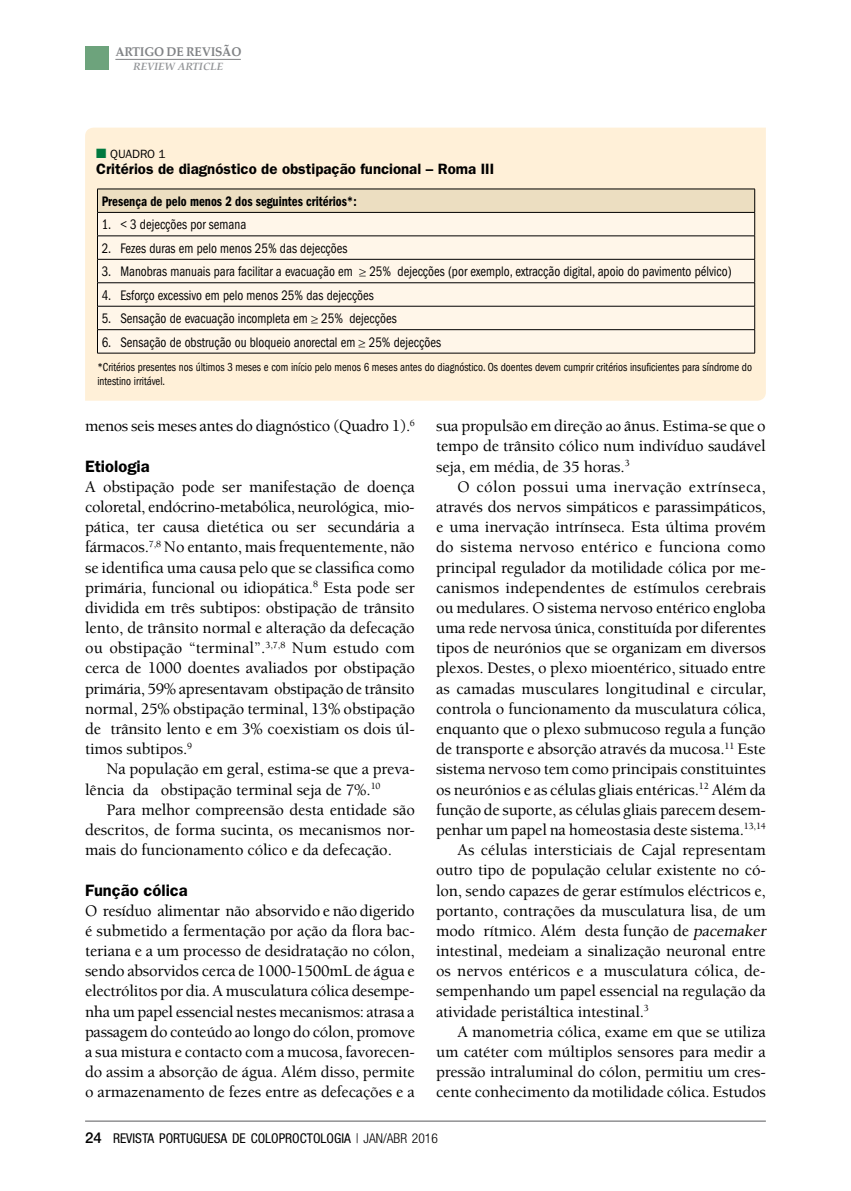
<style>
.page{position:relative;width:851px;height:1191px;background:#fff}
.page>*{position:absolute;margin:0;border:0;box-sizing:border-box;transform-origin:0 0}
.t1{font:500 16.5px/20.2px "Berkeley";letter-spacing:-.01em;color:#000;text-align:justify}
.t2{font:500 16.5px "Berkeley";letter-spacing:.01em;color:#000}
.t3{font:500 16.5px "Berkeley";letter-spacing:.02em;color:#000}
.t4{font:600 16.5px "Franklin Gothic LT";color:#000}
.t5{font:600 15px "Franklin Gothic LT";color:#000}
.t6{font:condensed 14.25px "Franklin Gothic LT";color:#000;scale:.9 1}
.t7{font:600 condensed 14.25px "Franklin Gothic LT";color:#000;scale:.9 1}
.t8{font:condensed 13.5px "Helvetica Neue";color:#000}
.t9{font:700 12.6px "Palatino";letter-spacing:-.02em;color:#808285;scale:.95 1}
.t10{font:condensed 12px/13.5px "Franklin Gothic LT";color:#000;scale:.9 1}
.t11{font:12px "Franklin Gothic LT";letter-spacing:-.01em;color:#000}
.t12{font:italic 700 10.5px "Palatino";color:#939598}
.s1{color:#00793f}
.s2{font-style:italic}
.s3{font-weight:500;font-stretch:normal;font-size:15px}
.s4{font-weight:300}
</style>
<div class="page">
<hr style="left:85px;top:1120px;width:680px;height:1px;background:#58595b">
<div style="left:85px;top:47px;width:24px;height:23px;background:#6da37c"></div>
<hr style="left:115px;top:59px;width:126px;height:1px;background:#808285">
<div style="left:85px;top:128px;width:680px;height:273px;background:#fff0d8"></div>
<div style="left:97px;top:189px;width:657px;height:23px;background:#ecdec1"></div>
<div style="left:98px;top:213px;width:656px;height:140px;background:#fff6e9"></div>
<hr style="left:97px;top:236px;width:657px;height:1px;background:#000">
<hr style="left:97px;top:259px;width:657px;height:1px;background:#000">
<hr style="left:97px;top:282px;width:657px;height:1px;background:#000">
<hr style="left:97px;top:306px;width:657px;height:1px;background:#000">
<hr style="left:97px;top:329px;width:657px;height:1px;background:#000">
<hr style="left:97px;top:353px;width:657px;height:1px;background:#000">
<svg style="left:97px;top:190px;width:1px;height:163px"></svg>
<hr style="left:97px;top:189px;width:657px;height:1px;background:#000">
<hr style="left:97px;top:212px;width:657px;height:1px;background:#000">
<svg style="left:754px;top:189px;width:1px;height:164px"></svg>
<p class="t9" style="left:115px;top:41px;width:134px">ARTIGO DE REVISÃO</p>
<p class="t12" style="left:133px;top:57px;width:91px">REVIEW ARTICLE</p>
<p class="t11" style="left:96px;top:147px;width:71px"><span class="s1">■</span> QUADRO 1</p>
<p class="t5" style="left:96px;top:160px;width:399px">Critérios de diagnóstico de obstipação funcional – Roma III</p>
<p class="t7" style="left:102px;top:193px;width:285px">Presença de pelo menos 2 dos seguintes critérios*:</p>
<p class="t6" style="left:102px;top:217px;width:162px">1. &lt; 3 dejecções por semana</p>
<p class="t6" style="left:102px;top:240px;width:274px">2. Fezes duras em pelo menos 25% das dejecções</p>
<p class="t6" style="left:102px;top:264px;width:701px">3. Manobras manuais para facilitar a evacuação em ≥ 25% dejecções (por exemplo, extracção digital, apoio do pavimento pélvico)</p>
<p class="t6" style="left:102px;top:287px;width:304px">4. Esforço excessivo em pelo menos 25% das dejecções</p>
<p class="t6" style="left:102px;top:310px;width:329px">5. Sensação de evacuação incompleta em ≥ 25% dejecções</p>
<p class="t6" style="left:102px;top:334px;width:378px">6. Sensação de obstrução ou bloqueio anorectal em ≥ 25% dejecções</p>
<p class="t10" style="left:97px;top:360px;width:728px">*Critérios presentes nos últimos 3 meses e com início pelo menos 6 meses antes do diagnóstico. Os doentes devem cumprir critérios insuficientes para síndrome do intestino irritável.</p>
<p class="t1" style="left:85px;top:416px;width:331px">menos seis meses antes do diagnóstico (Quadro 1).<sup>6</sup></p>
<p class="t4" style="left:85px;top:456px;width:66px">Etiologia</p>
<p class="t1" style="left:85px;top:477px;width:331px">A obstipação pode ser manifestação de doença coloretal, endócrino-metabólica, neurológica, mio&shy;pática, ter causa dietética ou ser secundária a fármacos.<sup>7,8</sup> No entanto, mais frequentemente, não se identifica uma causa pelo que se classifica como primária, funcional ou idiopática.<sup>8</sup> Esta pode ser dividida em três subtipos: obstipação de trânsito lento, de trânsito normal e alteração da defecação ou obstipação “terminal”.<sup>3,7,8</sup> Num estudo com cerca de 1000 doentes avaliados por obstipação primária, 59% apresentavam obstipação de trânsito normal, 25% obstipação terminal, 13% obstipação de trânsito lento e em 3% coexistiam os dois úl&shy;timos subtipos.<sup>9</sup></p>
<p class="t1" style="left:85px;top:759px;width:331px;text-indent:21px">Na população em geral, estima-se que a preva&shy;lência da obstipação terminal seja de 7%.<sup>10</sup></p>
<p class="t1" style="left:85px;top:800px;width:331px;text-indent:21px">Para melhor compreensão desta entidade são descritos, de forma sucinta, os mecanismos nor&shy;mais do funcionamento cólico e da defecação.</p>
<p class="t4" style="left:85px;top:880px;width:104px">Função cólica</p>
<p class="t1" style="left:85px;top:900px;width:331px">O resíduo alimentar não absorvido e não digerido é submetido a fermentação por ação da flora bac&shy;teriana e a um processo de desidratação no cólon, sendo absorvidos cerca de 1000-1500mL de água e electrólitos por dia. A musculatura cólica desempe&shy;nha um papel essencial nestes mecanismos: atrasa a passagem do conteúdo ao longo do cólon, promove a sua mistura e contacto com a mucosa, favorecen&shy;do assim a absorção de água. Além disso, permite o armazenamento de fezes entre as defecações e a</p>
<p class="t1" style="left:436px;top:416px;width:331px">sua propulsão em direção ao ânus. Estima-se que o tempo de trânsito cólico num indivíduo saudável seja, em média, de 35 horas.<sup>3</sup></p>
<p class="t3" style="left:457px;top:478px;width:310px">O cólon possui uma inervação extrínseca,</p>
<p class="t1" style="left:436px;top:497px;width:331px">através dos nervos simpáticos e parassimpáticos,</p>
<p class="t1" style="left:436px;top:517px;width:331px">e uma inervação intrínseca. Esta última provém</p>
<p class="t2" style="left:436px;top:538px;width:331px">do sistema nervoso entérico e funciona como</p>
<p class="t1" style="left:436px;top:557px;width:331px">principal regulador da motilidade cólica por me-</p>
<p class="t1" style="left:436px;top:578px;width:331px">canismos independentes de estímulos cerebrais</p>
<p class="t1" style="left:436px;top:598px;width:331px">ou medulares. O sistema nervoso entérico engloba</p>
<p class="t1" style="left:436px;top:618px;width:331px">uma rede nervosa única, constituída por diferentes</p>
<p class="t1" style="left:436px;top:638px;width:331px">tipos de neurónios que se organizam em diversos</p>
<p class="t1" style="left:436px;top:658px;width:331px">plexos. Destes, o plexo mioentérico, situado entre</p>
<p class="t1" style="left:436px;top:678px;width:331px">as camadas musculares longitudinal e circular,</p>
<p class="t1" style="left:436px;top:699px;width:331px">controla o funcionamento da musculatura cólica,</p>
<p class="t1" style="left:436px;top:719px;width:331px">enquanto que o plexo submucoso regula a função</p>
<p class="t1" style="left:436px;top:739px;width:331px">de transporte e absorção através da mucosa.<sup>11</sup> Este</p>
<p class="t1" style="left:436px;top:759px;width:331px">sistema nervoso tem como principais constituintes</p>
<p class="t1" style="left:436px;top:779px;width:331px">os neurónios e as células gliais entéricas.<sup>12</sup> Além da</p>
<p class="t1" style="left:436px;top:800px;width:331px">função de suporte, as células gliais parecem desem-</p>
<p class="t1" style="left:436px;top:820px;width:331px">penhar um papel na homeostasia deste sistema.<sup>13,14</sup></p>
<p class="t1" style="left:457px;top:840px;width:310px">As células intersticiais de Cajal representam</p>
<p class="t1" style="left:436px;top:860px;width:331px">outro tipo de população celular existente no có-</p>
<p class="t1" style="left:436px;top:880px;width:331px">lon, sendo capazes de gerar estímulos eléctricos e,</p>
<p class="t1" style="left:436px;top:900px;width:331px">portanto, contrações da musculatura lisa, de um</p>
<p class="t1" style="left:436px;top:921px;width:334px">modo rítmico. Além desta função de <span class="s2">pacemaker</span></p>
<p class="t1" style="left:436px;top:941px;width:331px">intestinal, medeiam a sinalização neuronal entre</p>
<p class="t1" style="left:436px;top:961px;width:331px">os nervos entéricos e a musculatura cólica, de-</p>
<p class="t1" style="left:436px;top:981px;width:331px">sempenhando um papel essencial na regulação da</p>
<p class="t1" style="left:436px;top:1001px;width:214px">atividade peristáltica intestinal.<sup>3</sup></p>
<p class="t1" style="left:457px;top:1022px;width:310px">A manometria cólica, exame em que se utiliza</p>
<p class="t1" style="left:436px;top:1042px;width:331px">um catéter com múltiplos sensores para medir a</p>
<p class="t1" style="left:436px;top:1062px;width:331px">pressão intraluminal do cólon, permitiu um cres-</p>
<p class="t1" style="left:436px;top:1082px;width:331px">cente conhecimento da motilidade cólica. Estudos</p>
<p class="t8" style="left:85px;top:1130px;width:354px"><span class="s3">24</span> REVISTA PORTUGUESA DE COLOPROCTOLOGIA <span class="s4">| JAN/ABR 2016</span></p>
</div>
